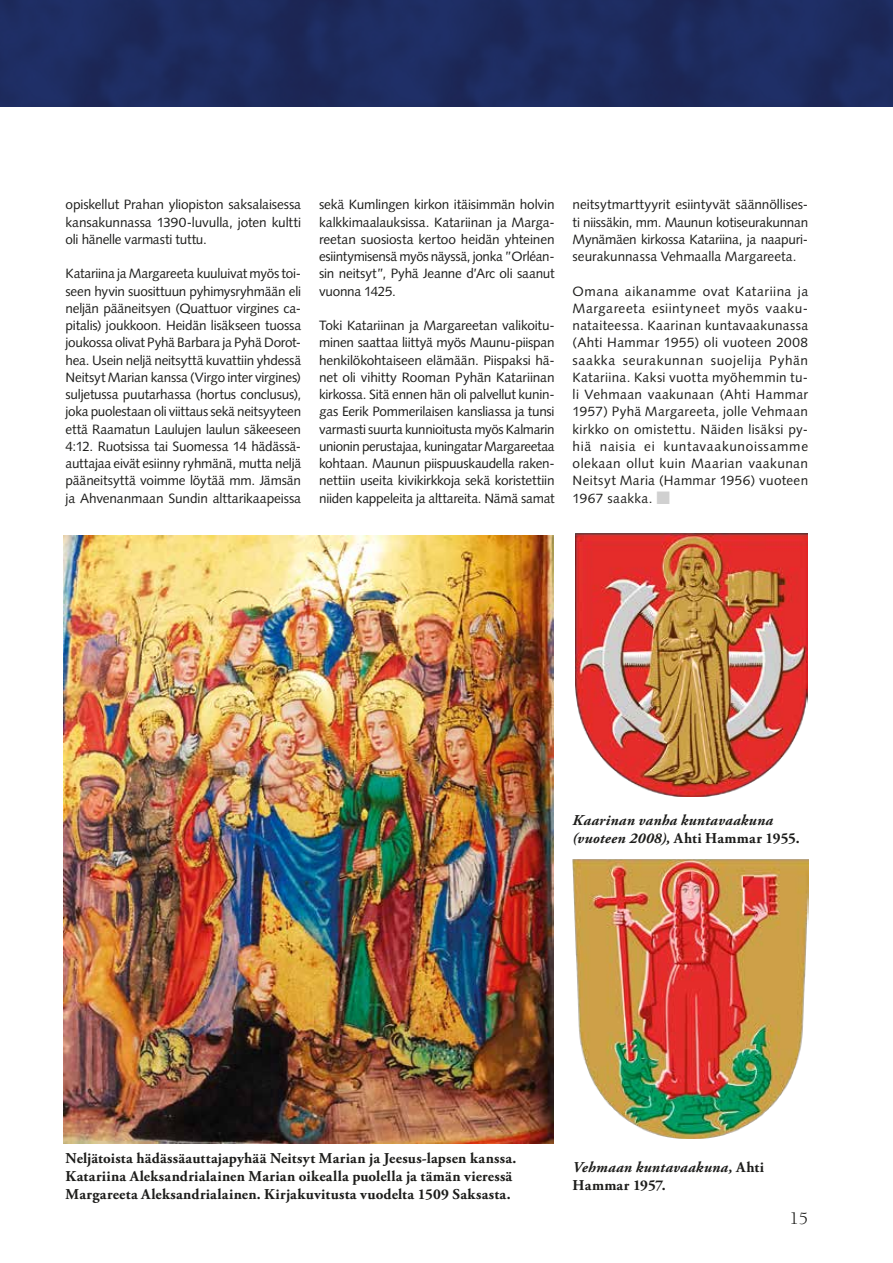
<style>
.page{position:relative;width:893px;height:1263px;background:#fff}
.page>*{position:absolute;margin:0;border:0;box-sizing:border-box;transform-origin:0 0}
.t1{font:18px "Berkeley Std";color:#1d1d1b}
.t2{font:700 15px/18px "Adobe Garamond Pro";letter-spacing:.015em;color:#1d1d1b}
.t3{font:italic 700 15px/18px "Adobe Garamond Pro";letter-spacing:.02em;color:#1d1d1b}
.t4{font:13.5px/17.2px "Syntax LT Std";letter-spacing:-.01em;color:#1d1d1b;text-align:justify}
.s1{color:#d0d0d0}
.s2{font-style:normal}
</style>
<div class="page">
<img style="left:0;top:0;width:893px;height:107px">
<img style="left:64px;top:536px;width:489px;height:607px">
<img style="left:576px;top:534px;width:232px;height:262px">
<img style="left:573px;top:859px;width:235px;height:280px">
<p class="t4" style="left:66px;top:196px;width:237px">opiskellut Prahan yliopiston saksalaisessa kansakunnassa 1390-luvulla, joten kultti oli hänelle varmasti tuttu.</p>
<p class="t4" style="left:66px;top:265px;width:237px">Katariina ja Margareeta kuuluivat myös toi&shy;seen hyvin suosittuun pyhimysryhmään eli neljän pääneitsyen (Quattuor virgines ca&shy;pitalis) joukkoon. Heidän lisäkseen tuossa joukossa olivat Pyhä Barbara ja Pyhä Dorot&shy;hea. Usein neljä neitsyttä kuvattiin yhdessä Neitsyt Marian kanssa (Virgo inter virgines) suljetussa puutarhassa (hortus conclusus), joka puolestaan oli viittaus sekä neitsyyteen että Raamatun Laulujen laulun säkeeseen 4:12. Ruotsissa tai Suomessa 14 hädässä&shy;auttajaa eivät esiinny ryhmänä, mutta neljä pääneitsyttä voimme löytää mm. Jämsän ja Ahvenanmaan Sundin alttarikaapeissa</p>
<p class="t4" style="left:319px;top:196px;width:237px">sekä Kumlingen kirkon itäisimmän holvin kalkkimaalauksissa. Katariinan ja Marga&shy;reetan suosiosta kertoo heidän yhteinen esiintymisensä myös näyssä, jonka ”Orléan&shy;sin neitsyt”, Pyhä Jeanne d’Arc oli saanut vuonna 1425.</p>
<p class="t4" style="left:319px;top:317px;width:237px">Toki Katariinan ja Margareetan valikoitu&shy;minen saattaa liittyä myös Maunu-piispan henkilökohtaiseen elämään. Piispaksi hä&shy;net oli vihitty Rooman Pyhän Katariinan kirkossa. Sitä ennen hän oli palvellut kunin&shy;gas Eerik Pommerilaisen kansliassa ja tunsi varmasti suurta kunnioitusta myös Kalmarin unionin perustajaa, kuningatar Margareetaa kohtaan. Maunun piispuuskaudella raken&shy;nettiin useita kivikirkkoja sekä koristettiin niiden kappeleita ja alttareita. Nämä samat</p>
<p class="t4" style="left:573px;top:196px;width:237px">neitsytmarttyyrit esiintyvät säännöllises&shy;ti niissäkin, mm. Maunun kotiseurakunnan Mynämäen kirkossa Katariina, ja naapuri&shy;seurakunnassa Vehmaalla Margareeta.</p>
<p class="t4" style="left:573px;top:282px;width:237px">Omana aikanamme ovat Katariina ja Margareeta esiintyneet myös vaaku&shy;nataiteessa. Kaarinan kuntavaakunassa (Ahti Hammar 1955) oli vuoteen 2008 saakka seurakunnan suojelija Pyhän Katariina. Kaksi vuotta myöhemmin tu&shy;li Vehmaan vaakunaan (Ahti Hammar 1957) Pyhä Margareeta, jolle Vehmaan kirkko on omistettu. Näiden lisäksi py&shy;hiä naisia ei kuntavaakunoissamme olekaan ollut kuin Maarian vaakunan Neitsyt Maria (Hammar 1956) vuoteen 1967 saakka. <span class="s1">■</span></p>
<p class="t3" style="left:573px;top:812px;width:229px">Kaarinan vanha kuntavaakuna (vuoteen 2008), <span class="s2">Ahti Hammar 1955.</span></p>
<p class="t2" style="left:66px;top:1149px;width:452px">Neljätoista hädässäauttajapyhää Neitsyt Marian ja Jeesus-lapsen kanssa.<br>Katariina Aleksandrialainen Marian oikealla puolella ja tämän vieressä<br>Margareeta Aleksandrialainen. Kirjakuvitusta vuodelta 1509 Saksasta.</p>
<p class="t3" style="left:573px;top:1158px;width:193px">Vehmaan kuntavaakuna, <span class="s2">Ahti<br>Hammar 1957.</span></p>
<h1 class="t1" style="left:789px;top:1209px;width:20px">15</h1>
</div>
